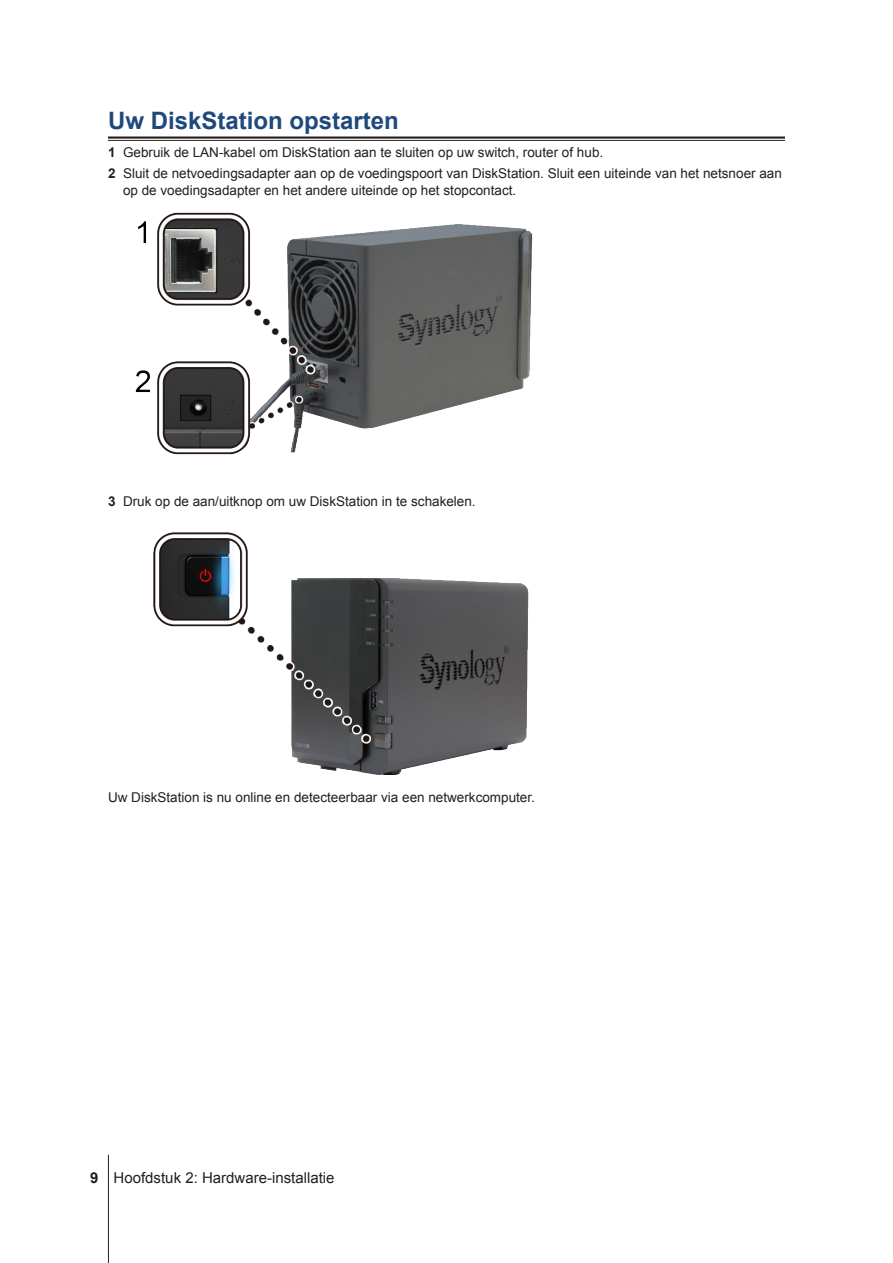
<style>
.page{position:relative;width:893px;height:1263px;background:#fff}
.page>*{position:absolute;margin:0;border:0;box-sizing:border-box;transform-origin:0 0}
.H2-underline{font:700 24px "Arial";color:#1f497d}
.t1{font:15px "Arial";color:#231f20}
.Body-sidebar{font:13.5px/16.5px "Arial";color:#231f20}
.s1{font-weight:700}
</style>
<div class="page">
<hr style="left:108px;top:1155px;width:1px;height:108px;background:#231f20">
<hr style="left:108px;top:136px;width:677px;height:3px;background:#231f20">
<hr style="left:108px;top:140px;width:677px;height:1px;background:#231f20">
<img style="left:135px;top:212px;width:398px;height:243px">
<img style="left:154px;top:532px;width:375px;height:243px">
<p class="H2-underline" style="left:108px;top:104px;width:292px">Uw DiskStation opstarten</p>
<p class="Body-sidebar" style="left:108px;top:145px;width:497px"><span class="s1">1</span> Gebruik de LAN-kabel om DiskStation aan te sluiten op uw switch, router of hub.</p>
<p class="Body-sidebar" style="left:123px;top:166px;width:660px;text-indent:-15px"><span class="s1">2</span> Sluit de netvoedingsadapter aan op de voedingspoort van DiskStation. Sluit een uiteinde van het netsnoer aan op de voedingsadapter en het andere uiteinde op het stopcontact.</p>
<p class="Body-sidebar" style="left:108px;top:493px;width:369px"><span class="s1">3</span> Druk op de aan/uitknop om uw DiskStation in te schakelen.</p>
<p class="Body-sidebar" style="left:108px;top:789px;width:428px">Uw DiskStation is nu online en detecteerbaar via een netwerkcomputer.</p>
<p class="t1" style="left:90px;top:1168px;width:246px"><span class="s1">9</span> Hoofdstuk 2: Hardware-installatie</p>
</div>
